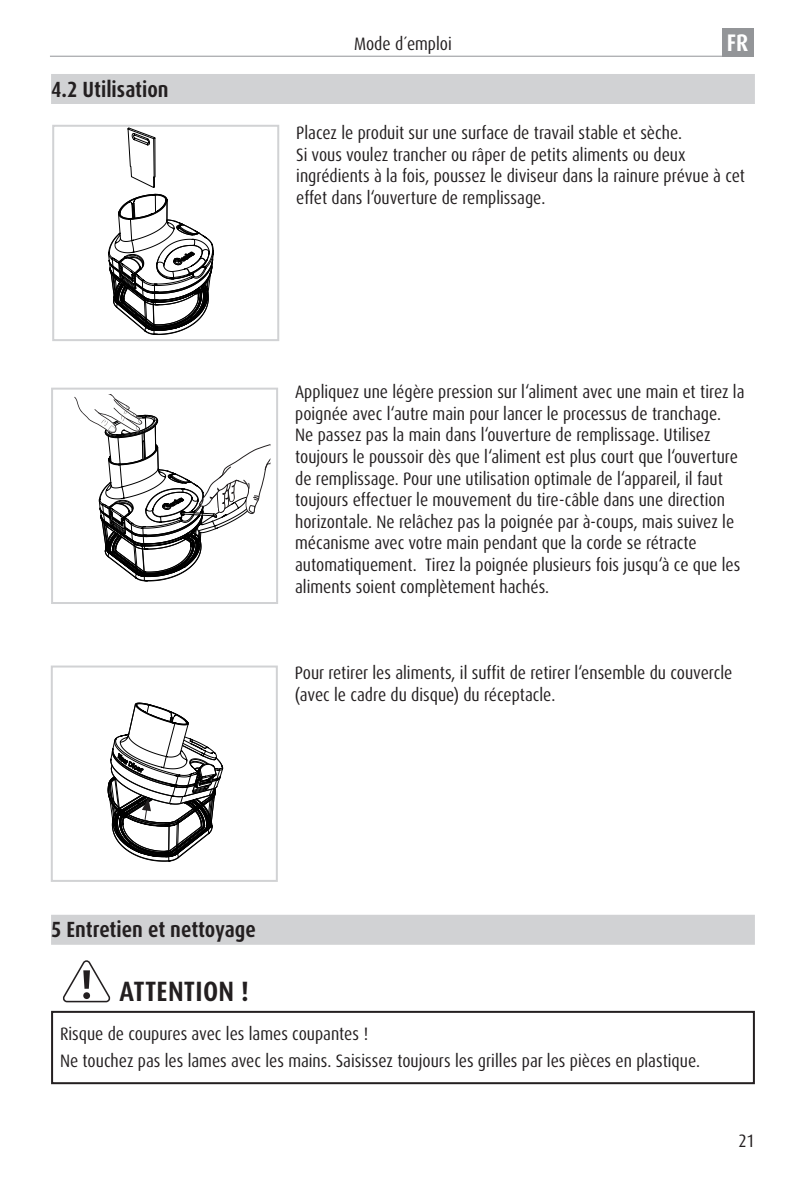
<style>
.page{position:relative;width:806px;height:1191px;background:#fff}
.page>*{position:absolute;margin:0;border:0;box-sizing:border-box;transform-origin:0 0}
.t1{font:700 condensed 28px "Dax Pro";letter-spacing:.01em;color:#231f20}
.t2{font:700 condensed 24px "Dax Pro";color:#fff}
.t3{font:700 condensed 22px "Dax Pro";color:#231f20}
.t4{font:condensed 18px/21.6px "Dax Pro";color:#231f20}
</style>
<div class="page">
<div style="left:51px;top:74px;width:703px;height:30px;background:#d1d2d4"></div>
<hr style="left:50px;top:56px;width:703px;height:1px;background:#939598">
<div style="left:722px;top:28px;width:31px;height:29px;background:#939598"></div>
<svg style="left:63px;top:960px;width:48px;height:43px"></svg>
<div style="left:51px;top:1010px;width:703px;height:74px;border:2px solid #231f20"></div>
<div style="left:51px;top:914px;width:703px;height:30px;background:#d1d2d4"></div>
<div style="left:51px;top:387px;width:227px;height:217px;border:2px solid #d1d2d4"></div>
<svg style="left:128px;top:128px;width:27px;height:60px"></svg>
<svg style="left:108px;top:194px;width:105px;height:141px"></svg>
<div style="left:52px;top:125px;width:227px;height:216px;border:2px solid #d1d2d4"></div>
<div style="left:51px;top:665px;width:227px;height:217px;border:2px solid #d1d2d4"></div>
<svg style="left:74px;top:394px;width:196px;height:187px"></svg>
<svg style="left:108px;top:703px;width:115px;height:158px"></svg>
<p class="t3" style="left:51px;top:75px;width:119px">4.2 Utilisation</p>
<p class="t4" style="left:354px;top:33px;width:99px">Mode d´emploi</p>
<h2 class="t2" style="left:726px;top:27px;width:23px">FR</h2>
<p class="t4" style="left:296px;top:122px;width:450px">Placez le produit sur une surface de travail stable et sèche.<br>Si vous voulez trancher ou râper de petits aliments ou deux ingrédients à la fois, poussez le diviseur dans la rainure prévue à cet effet dans l‘ouverture de remplissage.</p>
<p class="t4" style="left:295px;top:381px;width:450px">Appliquez une légère pression sur l‘aliment avec une main et tirez la poignée avec l‘autre main pour lancer le processus de tranchage.<br>Ne passez pas la main dans l‘ouverture de remplissage. Utilisez toujours le poussoir dès que l‘aliment est plus court que l‘ouverture de remplissage. Pour une utilisation optimale de l‘appareil, il faut toujours effectuer le mouvement du tire-câble dans une direction horizontale. Ne relâchez pas la poignée par à-coups, mais suivez le mécanisme avec votre main pendant que la corde se rétracte automatiquement. Tirez la poignée plusieurs fois jusqu‘à ce que les aliments soient complètement hachés.</p>
<p class="t4" style="left:295px;top:662px;width:439px">Pour retirer les aliments, il suffit de retirer l‘ensemble du couvercle (avec le cadre du disque) du réceptacle.</p>
<p class="t3" style="left:51px;top:915px;width:206px">5 Entretien et nettoyage</p>
<h1 class="t1" style="left:119px;top:973px;width:131px">ATTENTION !</h1>
<p class="t4" style="left:60px;top:1020px;width:641px;line-height:27.2px">Risque de coupures avec les lames coupantes !<br>Ne touchez pas les lames avec les mains. Saisissez toujours les grilles par les pièces en plastique.</p>
<p class="t4" style="left:738px;top:1130px;width:18px">21</p>
</div>
